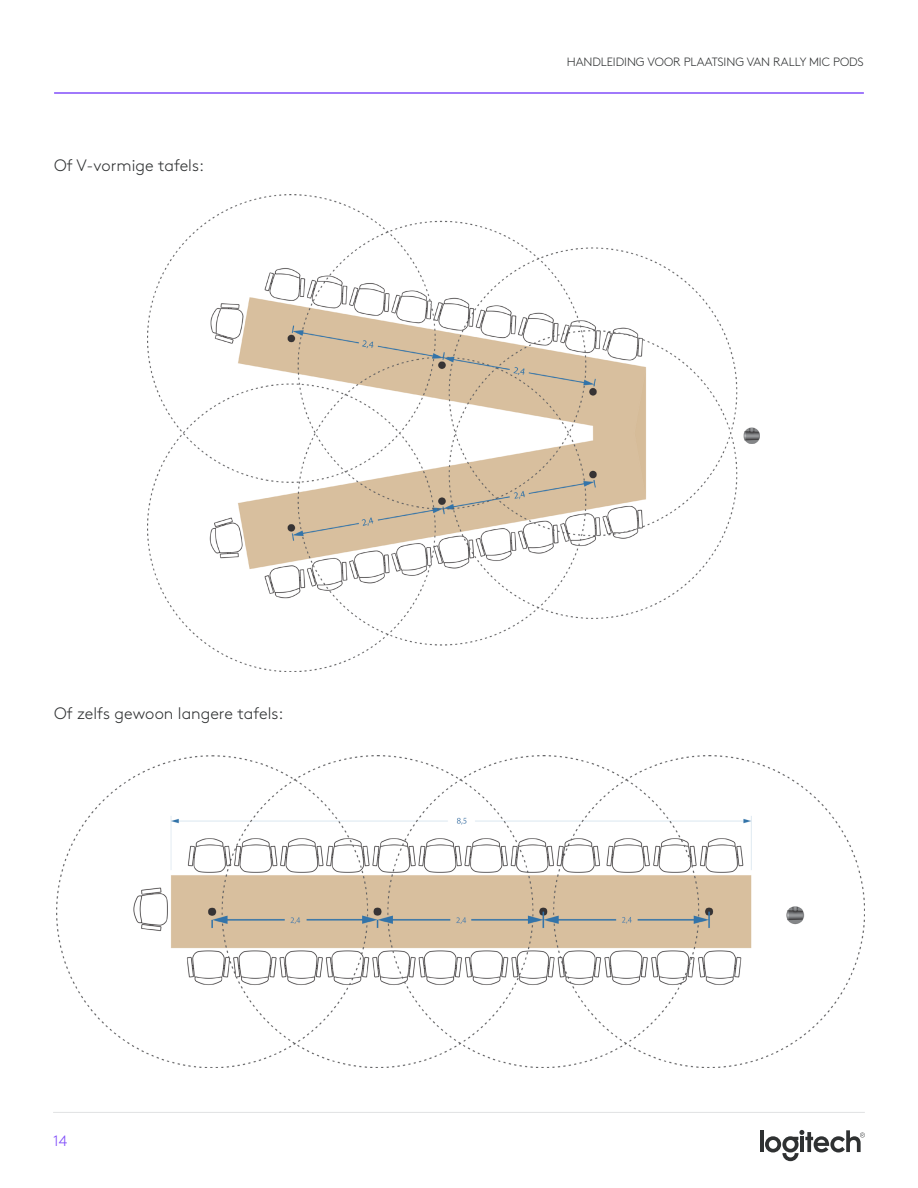
<style>
.page{position:relative;width:918px;height:1188px;background:#fff}
.page>*{position:absolute;margin:0;border:0;box-sizing:border-box;transform-origin:0 0}
.Body{font:300 16.5px "Brown Pro";color:#2f3132}
.t1{font:300 15px "Brown Pro";color:#814efa}
.t2{font:300 12px "Brown Pro";letter-spacing:-.005em;color:#2f3132}
</style>
<div class="page">
<hr style="left:760px;top:1130px;width:4px;height:22px;background:#2f3132">
<svg style="left:765px;top:1130px;width:100px;height:31px"></svg>
<hr style="left:800px;top:1137px;width:4px;height:15px;background:#2f3132">
<hr style="left:53px;top:1112px;width:812px;height:1px;background:#e1e2e3">
<hr style="left:54px;top:92px;width:810px;height:2px;background:#814efa">
<img style="left:148px;top:194px;width:612px;height:478px">
<img style="left:56px;top:756px;width:809px;height:312px">
<p class="Body" style="left:54px;top:153px;width:151px">Of V-vormige tafels:</p>
<p class="Body" style="left:54px;top:702px;width:231px">Of zelfs gewoon langere tafels:</p>
<p class="t1" style="left:53px;top:1130px;width:16px">14</p>
<h6 class="t2" style="left:567px;top:53px;width:299px">HANDLEIDING VOOR PLAATSING VAN RALLY MIC PODS</h6>
</div>
